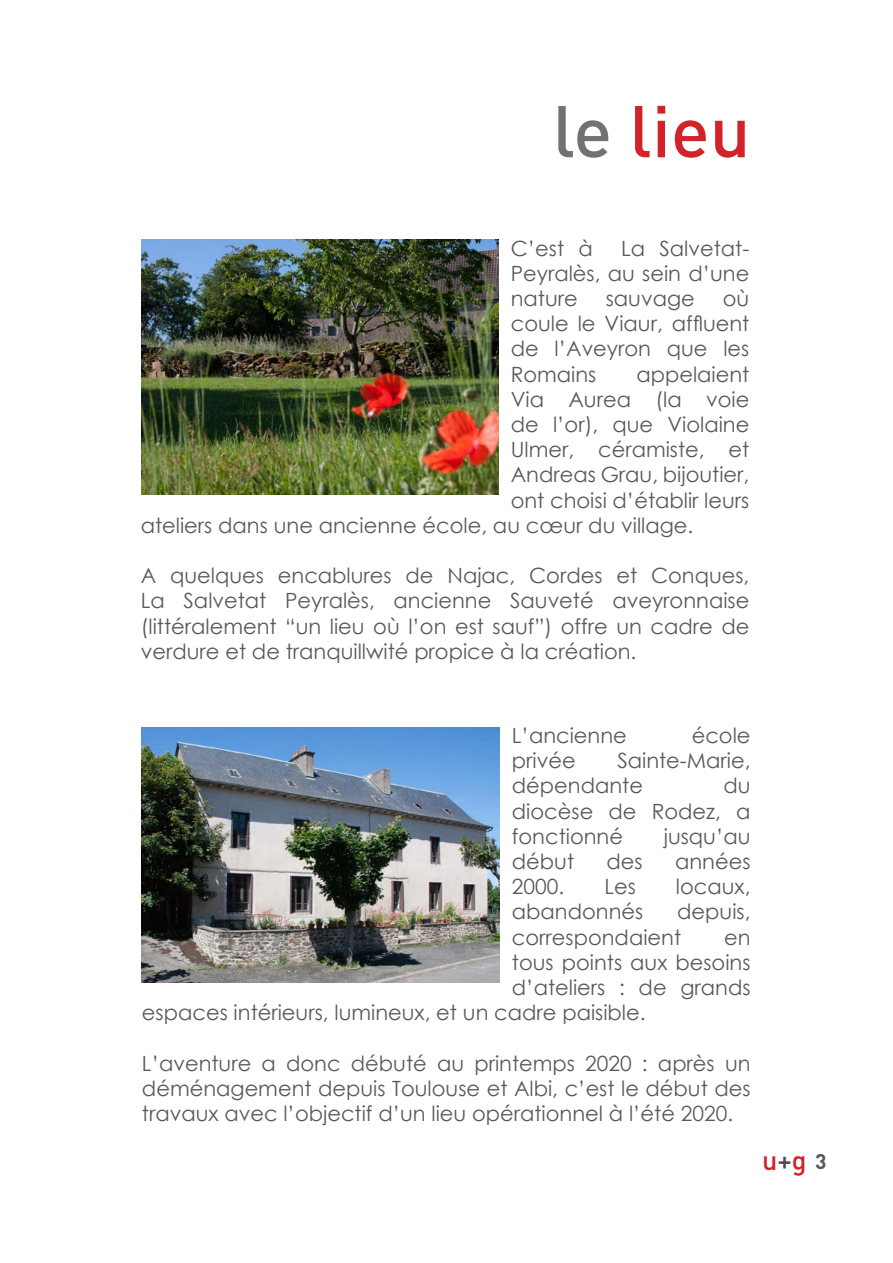
<style>
.page{position:relative;width:893px;height:1263px;background:#fff}
.page>*{position:absolute;margin:0;border:0;box-sizing:border-box;transform-origin:0 0}
.t1{font:500 72px "DIN";color:#d2232a}
.t2{font:500 27px "DIN";color:#d2232a}
.t3{font:21px/25.2px "Century Gothic";color:#58595b;text-align:justify}
.s1{color:#717275}
.s2{color:#4d4d4f}
.s3{font-weight:700;font-size:21px;color:#58595b}
</style>
<div class="page">
<img style="left:142px;top:239px;width:356px;height:255px">
<img style="left:142px;top:727px;width:357px;height:255px">
<h1 class="t1" style="left:553px;top:85px;width:199px"><span class="s1">le</span> lieu</h1>
<p class="t3" style="left:511px;top:235px;width:83px">C’est à</p>
<p class="t3" style="left:511px;top:235px;width:240px;text-indent:110px">La Salvetat-Peyralès, au sein d’une nature</p>
<p class="t3" style="left:511px;top:285px;width:240px;text-indent:212px">où coule le Viaur, affluent de l’Aveyron que les Romains</p>
<p class="t3" style="left:606px;top:285px;width:91px">sauvage</p>
<p class="t3" style="left:636px;top:361px;width:114px">appelaient</p>
<p class="t3" style="left:511px;top:386px;width:240px">Via Aurea (la voie</p>
<p class="t3" style="left:511px;top:411px;width:240px">de l’or), que Violaine</p>
<p class="t3" style="left:511px;top:437px;width:240px">Ulmer, céramiste, et</p>
<p class="t3" style="left:511px;top:462px;width:240px">Andreas Grau, bijoutier,</p>
<p class="t3" style="left:511px;top:487px;width:240px">ont choisi d’établir leurs</p>
<p class="t3" style="left:141px;top:512px;width:554px">ateliers dans une ancienne école, au cœur du village.</p>
<p class="t3" style="left:141px;top:563px;width:610px">A quelques encablures de Najac, Cordes et Conques, La Salvetat Peyralès, ancienne Sauveté aveyronnaise (littéralement “un lieu où l’on est sauf”) offre un cadre de verdure et de tranquillwité propice à la création.</p>
<p class="t3" style="left:512px;top:722px;width:116px">L’ancienne</p>
<p class="t3" style="left:692px;top:722px;width:60px">école</p>
<p class="t3" style="left:512px;top:748px;width:65px">privée</p>
<p class="t3" style="left:512px;top:748px;width:240px;text-indent:105px">Sainte-Marie, dépendante</p>
<p class="t3" style="left:512px;top:773px;width:240px;text-indent:211px">du diocèse de Rodez, a fonctionné</p>
<p class="t3" style="left:664px;top:823px;width:88px">jusqu’au</p>
<p class="t3" style="left:512px;top:848px;width:64px">début</p>
<p class="t3" style="left:607px;top:848px;width:38px">des</p>
<p class="t3" style="left:675px;top:848px;width:77px">années</p>
<p class="t3" style="left:512px;top:874px;width:54px">2000.</p>
<p class="t3" style="left:604px;top:874px;width:33px">Les</p>
<p class="t3" style="left:676px;top:874px;width:76px">locaux,</p>
<p class="t3" style="left:512px;top:899px;width:133px">abandonnés</p>
<p class="t3" style="left:512px;top:899px;width:240px;text-indent:165px">depuis, correspondaient</p>
<p class="t3" style="left:724px;top:924px;width:28px">en</p>
<p class="t3" style="left:512px;top:949px;width:240px">tous points aux besoins</p>
<p class="t3" style="left:512px;top:974px;width:240px">d’ateliers : de grands</p>
<p class="t3" style="left:142px;top:1000px;width:505px">espaces intérieurs, lumineux, et un cadre paisible.</p>
<p class="t3" style="left:142px;top:1050px;width:610px">L’aventure a donc débuté au printemps 2020 : après un déménagement depuis Toulouse et Albi, c’est le début des travaux avec l’objectif d’un lieu opérationnel à l’été 2020.</p>
<p class="t2" style="left:762px;top:1143px;width:66px">u<span class="s2">+</span>g <span class="s3">3</span></p>
</div>
